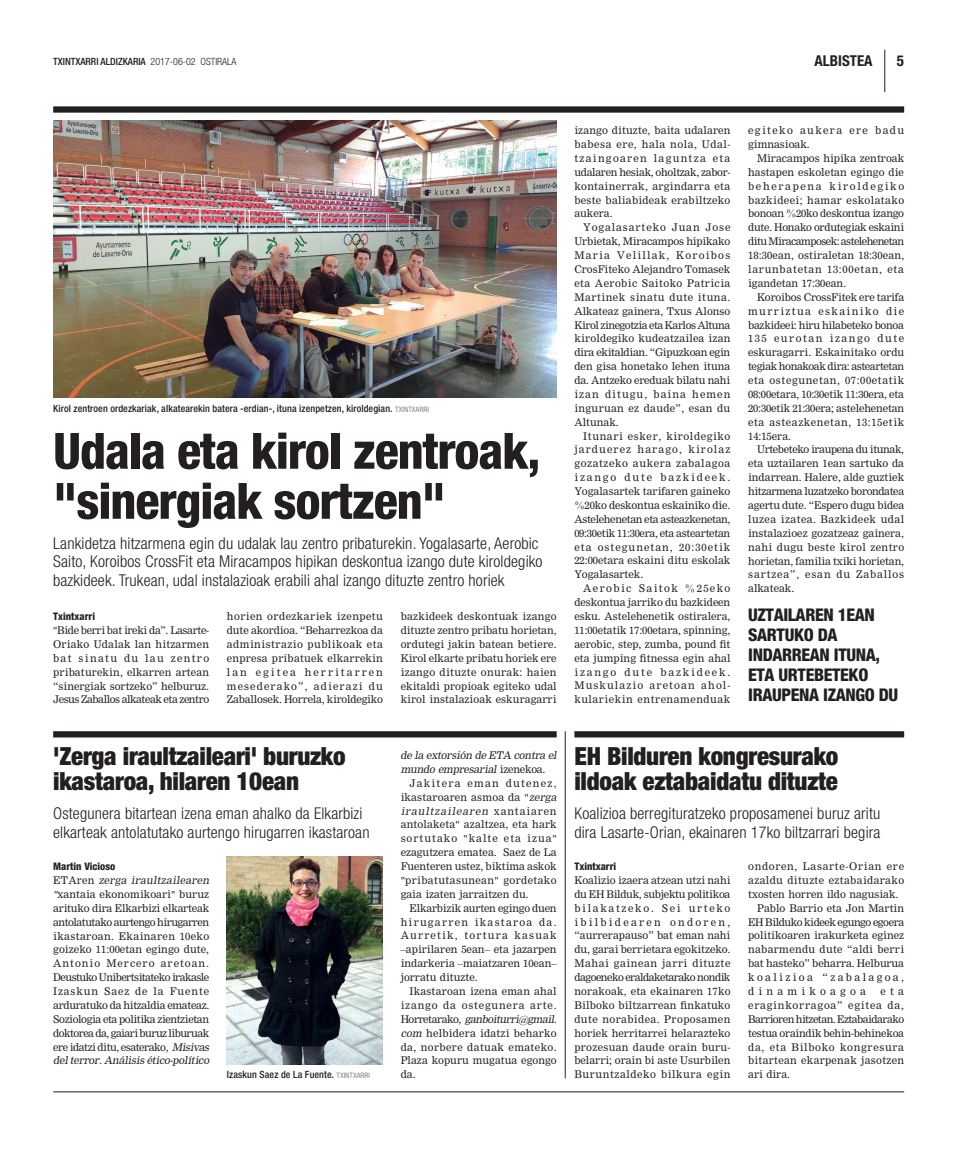
<style>
.page{position:relative;width:968px;height:1156px;background:#fff}
.page>*{position:absolute;margin:0;border:0;box-sizing:border-box;transform-origin:0 0}
.t1{font:800 condensed 50px/50px "Helvetica Neue";letter-spacing:-.02em;color:#231f20}
.t2{font:900 condensed 25px/25px "Helvetica Neue";letter-spacing:-.01em;color:#231f20}
.t3{font:800 condensed 17.5px/20px "Helvetica Neue";letter-spacing:-.02em;color:#231f20}
.t4{font:300 condensed 16.25px/18.8px "Helvetica Neue";letter-spacing:.01em;color:#231f20}
.t5{font:700 condensed 15px "Helvetica Neue";color:#231f20}
.t6{font:10.38px/13.9px "M Nimrod";letter-spacing:.005em;color:#231f20;text-align:justify}
.t7{font:10.38px/13.9px "M Nimrod";letter-spacing:-.03em;color:#231f20}
.t8{font:italic 10.38px/13.9px "M Nimrod";color:#231f20}
.t9{font:800 condensed 10.38px "Helvetica Neue";color:#231f20}
.t10{font:10.38px/13.9px "M Nimrod";letter-spacing:.13em;color:#231f20}
.t11{font:10.38px "M Nimrod";letter-spacing:-.04em;color:#231f20}
.t12{font:10.38px "M Nimrod";letter-spacing:.035em;color:#231f20}
.t13{font:10.38px "M Nimrod";letter-spacing:.065em;color:#231f20}
.t14{font:10.38px "M Nimrod";letter-spacing:.03em;color:#231f20}
.t15{font:10.38px "M Nimrod";letter-spacing:.225em;color:#231f20}
.t16{font:10.38px "M Nimrod";letter-spacing:.405em;color:#231f20}
.t17{font:500 condensed 10px "Helvetica Neue";letter-spacing:.01em;color:#231f20}
.s1{font-weight:300}
.s2{font-weight:400;font-size:7.5px;color:#808285}
.s3{font-style:italic}
.s4{font-style:normal}
</style>
<div class="page">
<hr style="left:53px;top:1091px;width:851px;height:1px;background:#231f20">
<hr style="left:884px;top:50px;width:1px;height:42px;background:#231f20">
<img style="left:53px;top:120px;width:503px;height:278px">
<div style="left:53px;top:106px;width:851px;height:7px;background:#231f20"></div>
<div style="left:53px;top:731px;width:503px;height:6px;background:#231f20"></div>
<img style="left:227px;top:856px;width:156px;height:208px">
<div style="left:574px;top:731px;width:330px;height:6px;background:#231f20"></div>
<hr style="left:565px;top:731px;width:1px;height:347px;background:#231f20">
<p class="t17" style="left:53px;top:55px;width:185px">TXINTXARRI ALDIZKARIA <span class="s1">2017-06-02 OSTIRALA</span></p>
<h3 class="t5" style="left:814px;top:51px;width:60px">ALBISTEA</h3>
<h3 class="t5" style="left:896px;top:51px;width:9px">5</h3>
<p class="t17" style="left:53px;top:402px;width:377px">Kirol zentroen ordezkariak, alkatearekin batera -erdian-, ituna izenpetzen, kiroldegian. <span class="s2">TXINTXARRI</span></p>
<h1 class="t1" style="left:53px;top:425px;width:488px">Udala eta kirol zentroak, "sinergiak sortzen"</h1>
<p class="t4" style="left:53px;top:533px;width:491px">Lankidetza hitzarmena egin du udalak lau zentro pribaturekin. Yogalasarte, Aerobic<br>Saito, Koroibos CrossFit eta Miracampos hipikan deskontua izango dute kiroldegiko bazkideek. Trukean, udal instalazioak erabili ahal izango dituzte zentro horiek</p>
<p class="t9" style="left:53px;top:610px;width:43px">Txintxarri</p>
<p class="t6" style="left:53px;top:623px;width:157px">"Bide berri bat ireki da”. Lasarte-Oriako Udalak lan hitzarmen bat sinatu du lau zentro pribaturekin, elkarren artean “sinergiak sortzeko” helburuz.<br>Jesus Zaballos alkateak eta zentro</p>
<p class="t6" style="left:227px;top:609px;width:158px">horien ordezkariek izenpetu dute akordioa. “Beharrezkoa da administrazio publikoak eta enpresa pribatuek elkarrekin lan egitea herritarren mesederako”, adierazi du Zaballosek. Horrela, kiroldegiko</p>
<p class="t6" style="left:400px;top:609px;width:157px">bazkideek deskontuak izango dituzte zentro pribatu horietan, ordutegi jakin batean betiere.<br>Kirol elkarte pribatu horiek ere izango dituzte onurak: haien ekitaldi propioak egiteko udal kirol instalazioak eskuragarri</p>
<p class="t6" style="left:574px;top:123px;width:158px">izango dituzte, baita udalaren babesa ere, hala nola, Udal&shy;tzaingoaren laguntza eta udalaren hesiak, oholtzak, zabor&shy;kontainerrak, argindarra eta beste baliabideak erabiltzeko aukera.</p>
<p class="t6" style="left:574px;top:221px;width:157px;text-indent:9px">Yogalasarteko Juan Jose Urbietak, Miracampos hipikako Maria Velillak, Koroibos CrosFiteko Alejandro Tomasek eta Aerobic Saitoko Patricia Martinek sinatu dute ituna.<br>Alkateaz gainera, Txus Alonso Kirol zinegotzia eta Karlos Altuna kiroldegiko kudeatzailea izan dira ekitaldian. “Gipuzkoan egin den gisa honetako lehen ituna da. Antzeko ereduak bilatu nahi izan ditugu, baina hemen inguruan ez daude”, esan du Altunak.</p>
<p class="t6" style="left:574px;top:429px;width:158px;text-indent:9px">Itunari esker, kiroldegiko jarduerez harago, kirolaz gozatzeko aukera zabalagoa izango dute bazkideek.<br>Yogalasartek tarifaren gaineko %20ko deskontua eskainiko die.<br>Astelehenetan eta asteazkenetan, 09:30etik 11:30era, eta asteartetan eta ostegunetan, 20:30etik 22:00etara eskaini ditu eskolak Yogalasartek.</p>
<p class="t6" style="left:574px;top:581px;width:157px;text-indent:9px">Aerobic Saitok %25eko deskontua jarriko du bazkideen esku. Astelehenetik ostiralera, 11:00etatik 17:00etara, spinning, aerobic, step, zumba, pound fit eta jumping fitnessa egin ahal izango dute bazkideek.<br>Muskulazio aretoan ahol&shy;kulariekin entrenamenduak</p>
<p class="t10" style="left:748px;top:123px;width:157px">egiteko aukera ere badu gimnasioak.</p>
<p class="t6" style="left:748px;top:151px;width:158px;text-indent:9px">Miracampos hipika zentroak hastapen eskoletan egingo die beherapena kiroldegiko bazkideei; hamar eskolatako bonoan %20ko deskontua izango dute. Honako ordutegiak eskaini ditu Miracamposek: astelehenetan 18:30ean, ostiraletan 18:30ean, larunbatetan 13:00etan, eta igandetan 17:30ean.</p>
<p class="t6" style="left:748px;top:290px;width:157px;text-indent:9px">Koroibos CrossFitek ere tarifa murriztua eskainiko die bazkideei: hiru hilabeteko bonoa 135 eurotan izango dute eskuragarri. Eskainitako ordu tegiak honakoak dira: asteartetan eta ostegunetan, 07:00etatik 08:00etara, 10:30etik 11:30era, eta 20:30etik 21:30era; astelehenetan eta asteazkenetan, 13:15etik 14:15era.</p>
<p class="t6" style="left:748px;top:443px;width:158px;text-indent:9px">Urtebeteko iraupena du itunak, eta uztailaren 1ean sartuko da indarrean. Halere, alde guztiek hitzarmena luzatzeko borondatea agertu dute. “Espero dugu bidea luzea izatea. Bazkideek udal instalazioez gozatzeaz gainera, nahi dugu beste kirol zentro horietan, familia txiki horietan, sartzea”, esan du Zaballos alkateak.</p>
<h3 class="t3" style="left:748px;top:604px;width:151px">UZTAILAREN 1EAN<br>SARTUKO DA<br>INDARREAN ITUNA,<br>ETA URTEBETEKO<br>IRAUPENA IZANGO DU</h3>
<h2 class="t2" style="left:53px;top:743px;width:294px">'Zerga iraultzaileari' buruzko ikastaroa, hilaren 10ean</h2>
<h3 class="t4" style="left:53px;top:803px;width:318px">Ostegunera bitartean izena eman ahalko da Elkarbizi elkarteak antolatutako aurtengo hirugarren ikastaroan</h3>
<p class="t9" style="left:53px;top:859px;width:64px">Martin Vicioso</p>
<p class="t7" style="left:53px;top:873px;width:160px">E T A r e n <span class="s3">zerga iraultzailearen "</span>xantaia ekonomikoari" buruz arituko dira Elkarbizi elkarteak antolatutako aurtengo hirugarren ikastaroan. Ekainaren 10eko goizeko 11:00etan egingo dute,<br>Antonio Mercero aretoan.<br>Deustuko Unibertsitateko irakasle<br>Izaskun Saez de la Fuente arduratuko da hitzaldia emateaz.<br>Soziologia eta politika zientzietan doktorea da, gaiari buruz liburuak ere idatzi ditu, esaterako, <span class="s3">Misivas delterror.Análisis ético-político</span></p>
<p class="t8" style="left:400px;top:748px;width:160px">de la extorsión de ETA contra el mundo empresarial <span class="s4">i z e n e k o a .</span></p>
<p class="t6" style="left:400px;top:776px;width:160px;text-align:left;text-indent:9px">Jakitera eman dutenez, ikastaroaren asmoa da "<span class="s3">zerga iraultzailearen</span> x a n t a i a r e n antolaketa" azaltzea, eta hark sortutako "kalte eta izua" ezagutzera ematea. Saez de La<br>Fuenteren ustez, biktima askok "pribatutasunean" gordetako gaia izaten jarraitzen du.</p>
<p class="t6" style="left:400px;top:900px;width:157px;text-indent:9px">Elkarbizik aurten egingo duen hirugarren ikastaroa da.<br>Aurretik, tortura kasuak –apirilaren 5ean– eta jazarpen indarkeria –maiatzaren 10ean– jorratu dituzte.</p>
<p class="t6" style="left:400px;top:984px;width:160px;text-align:left;text-indent:9px">Ikastaroan izena eman ahal izango da ostegunera arte.<br>H o r r e t a r a k o , <span class="s3">ganboiturri@gmail. com</span> helbidera idatzi beharko da, norbere datuak emateko.<br>Plaza kopuru mugatua egongo</p>
<p class="t17" style="left:227px;top:1068px;width:145px">Izaskun Saez de La Fuente. <span class="s2">TXINTXARRI</span></p>
<p class="t6" style="left:400px;top:1067px;width:16px">da.</p>
<h2 class="t2" style="left:574px;top:743px;width:265px">EH Bilduren kongresurako ildoak eztabaidatu dituzte</h2>
<h3 class="t4" style="left:574px;top:803px;width:307px">Koalizioa berregituratzeko proposamenei buruz aritu dira Lasarte-Orian, ekainaren 17ko biltzarrari begira</h3>
<p class="t9" style="left:574px;top:859px;width:43px">Txintxarri</p>
<p class="t6" style="left:574px;top:873px;width:157px">Koalizio izaera atzean utzi nahi du EH Bilduk, subjektu politikoa bilakatzeko. Sei urteko ibilbidearen ondoren, “aurrerapauso” bat eman nahi du, garai berrietara egokitzeko.<br>Mahai gainean jarri dituzte dagoeneko eraldaketarako nondik norakoak, eta ekainaren 17ko Bilboko biltzarrean finkatuko dute norabidea. Proposamen horiek herritarrei helarazteko prozesuan daude orain buru&shy;belarri; orain bi aste Usurbilen Buruntzaldeko bilkura egin</p>
<p class="t13" style="left:748px;top:859px;width:157px">ondoren, Lasarte-Orian ere</p>
<p class="t12" style="left:748px;top:873px;width:157px">azaldu dituzte eztabaidarako</p>
<p class="t6" style="left:748px;top:886px;width:152px">txosten horren ildo nagusiak.</p>
<p class="t6" style="left:757px;top:900px;width:149px">Pablo Barrio eta Jon Martin</p>
<p class="t11" style="left:748px;top:915px;width:157px">EH Bilduko kideek egungo egoera</p>
<p class="t6" style="left:748px;top:928px;width:157px">politikoaren irakurketa eginez</p>
<p class="t14" style="left:748px;top:943px;width:157px">nabarmendu dute “aldi berri</p>
<p class="t6" style="left:748px;top:956px;width:157px">bat hasteko” beharra. Helburua</p>
<p class="t15" style="left:748px;top:970px;width:157px">koalizioa “zabalagoa,</p>
<p class="t16" style="left:748px;top:984px;width:119px">dinamikoagoa</p>
<p class="t6" style="left:748px;top:984px;width:157px;text-indent:132px">eta eraginkorragoa” egitea da, Barrioren hitzetan. Eztabaidarako testua oraindik behin-behinekoa da, eta Bilboko kongresura bitartean ekarpenak jasotzen ari dira.</p>
</div>
